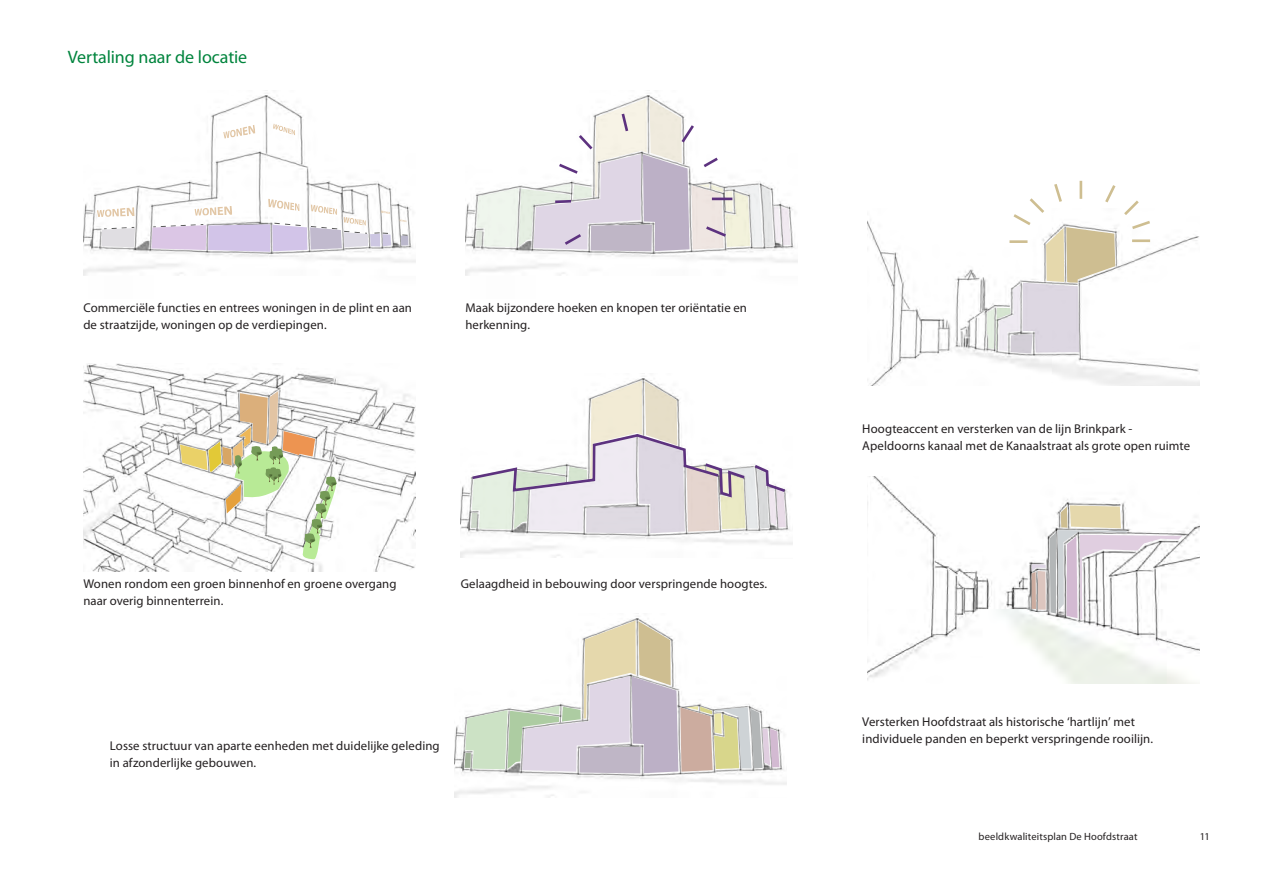
<style>
.page{position:relative;width:1263px;height:893px;background:#fff}
.page>*{position:absolute;margin:0;border:0;box-sizing:border-box;transform-origin:0 0}
._03_Tussenkop{font:18px "Myriad Pro";letter-spacing:-.01em;color:#00843d}
._04_Bodytekst{font:12.75px/17.2px "Myriad Pro";letter-spacing:.01em;color:#231f20}
.t1{font:10.5px "Myriad Pro";letter-spacing:.015em;color:#231f20}
</style>
<div class="page">
<img style="left:83px;top:95px;width:332px;height:181px">
<svg style="left:101px;top:227px;width:34px;height:20px"></svg>
<div style="left:401px;top:236px;width:7px;height:10px;background:#bbb8cc"></div>
<svg style="left:97px;top:207px;width:38px;height:10px"></svg>
<svg style="left:151px;top:199px;width:240px;height:53px"></svg>
<svg style="left:399px;top:219px;width:7px;height:3px"></svg>
<svg style="left:223px;top:125px;width:32px;height:14px"></svg>
<svg style="left:273px;top:123px;width:22px;height:12px"></svg>
<img style="left:83px;top:364px;width:332px;height:207px">
<svg style="left:180px;top:391px;width:157px;height:168px"></svg>
<img style="left:454px;top:618px;width:332px;height:180px">
<svg style="left:464px;top:620px;width:315px;height:153px"></svg>
<img style="left:465px;top:95px;width:332px;height:181px">
<svg style="left:476px;top:98px;width:314px;height:153px"></svg>
<img style="left:461px;top:378px;width:332px;height:180px">
<svg style="left:469px;top:381px;width:319px;height:152px"></svg>
<img style="left:868px;top:222px;width:332px;height:164px">
<svg style="left:987px;top:181px;width:166px;height:172px"></svg>
<hr style="left:1009px;top:240px;width:18px;height:3px;background:#cebe91">
<hr style="left:1132px;top:239px;width:18px;height:3px;background:#cebe91">
<img style="left:868px;top:477px;width:332px;height:207px">
<svg style="left:1032px;top:505px;width:150px;height:114px"></svg>
<p class="_03_Tussenkop" style="left:68px;top:46px;width:181px">Vertaling naar de locatie</p>
<p class="_04_Bodytekst" style="left:83px;top:299px;width:330px">Commerciële functies en entrees woningen in de plint en aan de straatzijde, woningen op de verdiepingen.</p>
<p class="_04_Bodytekst" style="left:465px;top:299px;width:283px">Maak bijzondere hoeken en knopen ter oriëntatie en herkenning.</p>
<p class="_04_Bodytekst" style="left:83px;top:575px;width:315px">Wonen rondom een groen binnenhof en groene overgang naar overig binnenterrein.</p>
<p class="_04_Bodytekst" style="left:461px;top:575px;width:308px">Gelaagdheid in bebouwing door verspringende hoogtes.</p>
<p class="_04_Bodytekst" style="left:110px;top:737px;width:331px">Losse structuur van aparte eenheden met duidelijke geleding in afzonderlijke gebouwen.</p>
<p class="_04_Bodytekst" style="left:862px;top:420px;width:329px">Hoogteaccent en versterken van de lijn Brinkpark -<br>Apeldoorns kanaal met de Kanaalstraat als grote open ruimte</p>
<p class="_04_Bodytekst" style="left:862px;top:713px;width:292px">Versterken Hoofdstraat als historische ‘hartlijn’ met individuele panden en beperkt verspringende rooilijn.</p>
<p class="t1" style="left:978px;top:830px;width:160px">beeldkwaliteitsplan De Hoofdstraat</p>
<p class="t1" style="left:1200px;top:830px;width:11px">11</p>
</div>
